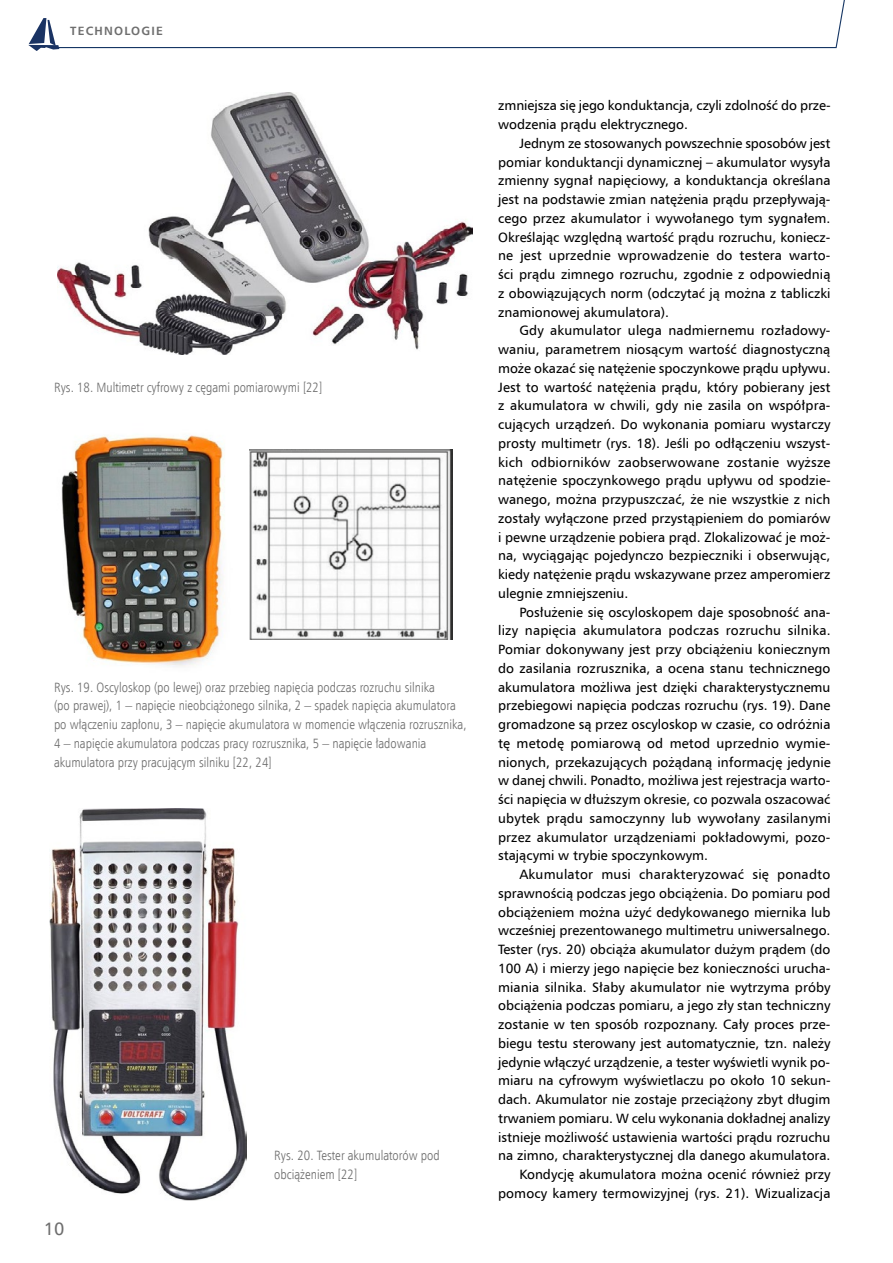
<style>
.page{position:relative;width:893px;height:1263px;background:#fff}
.page>*{position:absolute;margin:0;border:0;box-sizing:border-box;transform-origin:0 0}
.t1{font:18px "Humnst 777 EU";color:#6e6e6e}
.t2{font:13.5px/18.8px "Humnst 777 EU";color:#000;text-align:justify}
.t3{font:13.5px/18.8px "Humnst 777 Lt Cn EU";color:#6e6e6e}
.t4{font:700 12px "Humnst 777 EU";letter-spacing:.1em;color:#6e6e6e}
</style>
<div class="page">
<img style="left:61px;top:435px;width:164px;height:232px">
<img style="left:249px;top:450px;width:203px;height:189px">
<img style="left:49px;top:808px;width:197px;height:393px">
<img style="left:58px;top:92px;width:415px;height:262px">
<svg style="left:28px;top:0;width:817px;height:51px"></svg>
<p class="t4" style="left:70px;top:24px;width:94px">TECHNOLOGIE</p>
<p class="t3" style="left:54px;top:377px;width:270px">Rys. 18. Multimetr cyfrowy z cęgami pomiarowymi [22]</p>
<p class="t3" style="left:54px;top:677px;width:414px">Rys. 19. Oscyloskop (po lewej) oraz przebieg napięcia podczas rozruchu silnika<br>(po prawej), 1 – napięcie nieobciążonego silnika, 2 – spadek napięcia akumulatora po włączeniu zapłonu, 3 – napięcie akumulatora w momencie włączenia rozrusznika, 4 – napięcie akumulatora podczas pracy rozrusznika, 5 – napięcie ładowania akumulatora przy pracującym silniku [22, 24]</p>
<h1 class="t1" style="left:44px;top:1218px;width:22px">10</h1>
<p class="t3" style="left:274px;top:1146px;width:167px">Rys. 20. Tester akumulatorów pod obciążeniem [22]</p>
<p class="t2" style="left:498px;top:96px;width:334px">zmniejsza się jego konduktancja, czyli zdolność do prze&shy;wodzenia prądu elektrycznego.</p>
<p class="t2" style="left:498px;top:133px;width:334px;text-indent:21px">Jednym ze stosowanych powszechnie sposobów jest pomiar konduktancji dynamicznej – akumulator wysyła zmienny sygnał napięciowy, a konduktancja określana jest na podstawie zmian natężenia prądu przepływają&shy;cego przez akumulator i wywołanego tym sygnałem.<br>Określając względną wartość prądu rozruchu, koniecz&shy;ne jest uprzednie wprowadzenie do testera warto&shy;ści prądu zimnego rozruchu, zgodnie z odpowiednią z obowiązujących norm (odczytać ją można z tabliczki znamionowej akumulatora).</p>
<p class="t2" style="left:498px;top:321px;width:334px;text-indent:21px">Gdy akumulator ulega nadmiernemu rozładowy&shy;waniu, parametrem niosącym wartość diagnostyczną może okazać się natężenie spoczynkowe prądu upływu.<br>Jest to wartość natężenia prądu, który pobierany jest z akumulatora w chwili, gdy nie zasila on współpra&shy;cujących urządzeń. Do wykonania pomiaru wystarczy prosty multimetr (rys. 18). Jeśli po odłączeniu wszyst&shy;kich odbiorników zaobserwowane zostanie wyższe natężenie spoczynkowego prądu upływu od spodzie&shy;wanego, można przypuszczać, że nie wszystkie z nich zostały wyłączone przed przystąpieniem do pomiarów i pewne urządzenie pobiera prąd. Zlokalizować je moż&shy;na, wyciągając pojedynczo bezpieczniki i obserwując, kiedy natężenie prądu wskazywane przez amperomierz ulegnie zmniejszeniu.</p>
<p class="t2" style="left:498px;top:602px;width:334px;text-indent:21px">Posłużenie się oscyloskopem daje sposobność ana&shy;lizy napięcia akumulatora podczas rozruchu silnika.<br>Pomiar dokonywany jest przy obciążeniu koniecznym do zasilania rozrusznika, a ocena stanu technicznego akumulatora możliwa jest dzięki charakterystycznemu przebiegowi napięcia podczas rozruchu (rys. 19). Dane gromadzone są przez oscyloskop w czasie, co odróżnia tę metodę pomiarową od metod uprzednio wymie&shy;nionych, przekazujących pożądaną informację jedynie w danej chwili. Ponadto, możliwa jest rejestracja warto&shy;ści napięcia w dłuższym okresie, co pozwala oszacować ubytek prądu samoczynny lub wywołany zasilanymi przez akumulator urządzeniami pokładowymi, pozo&shy;stającymi w trybie spoczynkowym.</p>
<p class="t2" style="left:498px;top:865px;width:334px;text-align:right">Akumulator musi charakteryzować się ponadto sprawnością podczas jego obciążenia. Do pomiaru pod obciążeniem można użyć dedykowanego miernika lub wcześniej prezentowanego multimetru uniwersalnego.<br>Tester (rys. 20) obciąża akumulator dużym prądem (do 100 A) i mierzy jego napięcie bez konieczności urucha&shy;miania silnika. Słaby akumulator nie wytrzyma próby obciążenia podczas pomiaru, a jego zły stan techniczny zostanie w ten sposób rozpoznany. Cały proces prze&shy;biegu testu sterowany jest automatycznie, tzn. należy jedynie włączyć urządzenie, a tester wyświetli wynik po&shy;miaru na cyfrowym wyświetlaczu po około 10 sekun&shy;dach. Akumulator nie zostaje przeciążony zbyt długim trwaniem pomiaru. W celu wykonania dokładnej analizy istnieje możliwość ustawienia wartości prądu rozruchu na zimno, charakterystycznej dla danego akumulatora.<br>Kondycję akumulatora można ocenić również przy pomocy kamery termowizyjnej (rys. 21). Wizualizacja</p>
</div>
